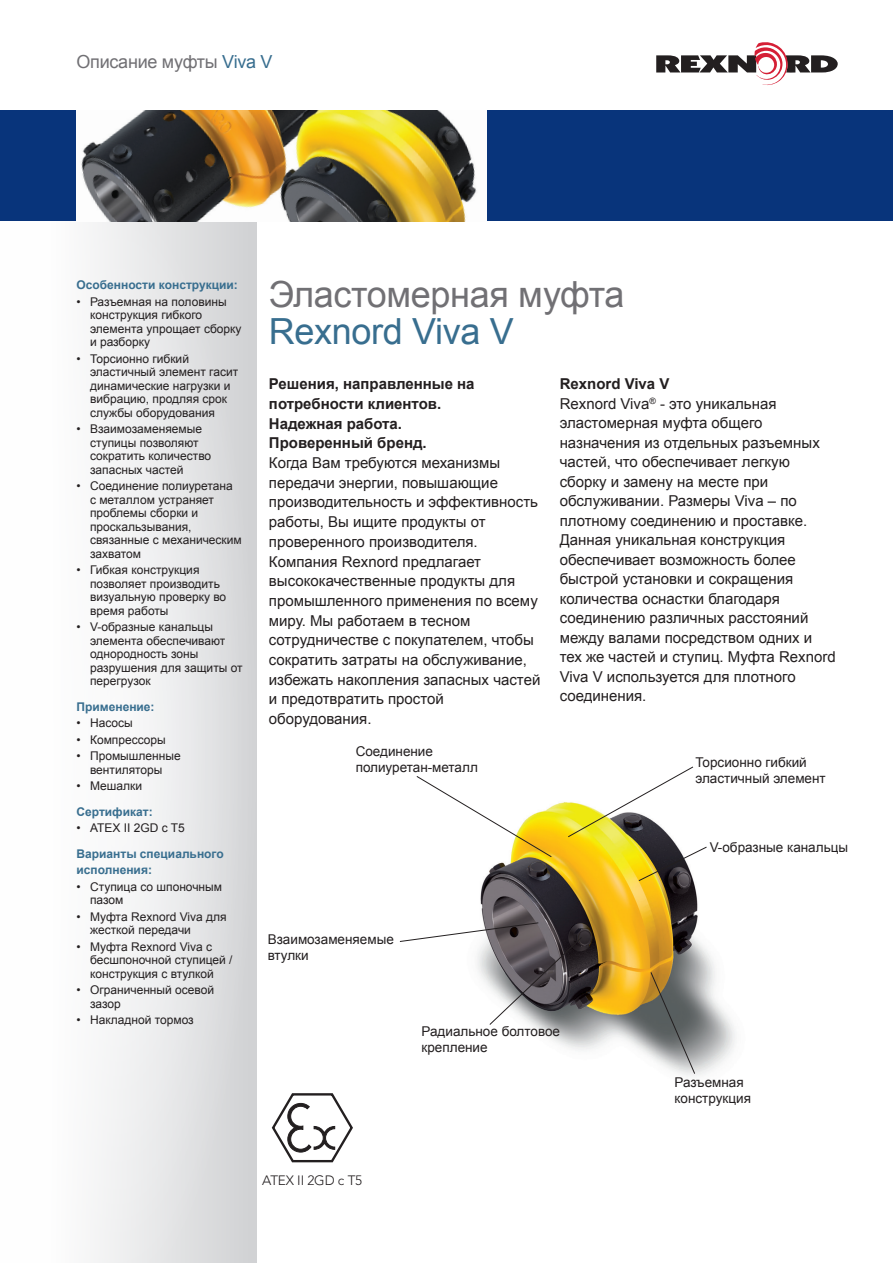
<style>
.page{position:relative;width:893px;height:1263px;background:#fff}
.page>*{position:absolute;margin:0;border:0;box-sizing:border-box;transform-origin:0 0}
.t1{font:36px "Arial";letter-spacing:-.01em;color:#717074}
.t2{font:36px "Arial";letter-spacing:-.01em;color:#386e8f}
.t3{font:18px "Arial";letter-spacing:-.015em;color:#717074}
.t4{font:15px/19.5px "Arial";color:#231f20}
.t5{font:700 15px/19.6px "Arial";color:#231f20}
.t6{font:13.5px/16.2px "Arial";color:#231f20}
.t7{font:300 13.5px "Avenir LT Std";letter-spacing:-.01em;color:#231f20}
.t8{font:12px/13.5px "Arial";color:#231f20}
.t9{font:700 12px/16.5px "Arial";color:#386e8f}
.s1{color:#386e8f}
.s2{font-weight:700}
</style>
<div class="page">
<svg style="left:656px;top:42px;width:182px;height:44px"></svg>
<div style="left:0;top:221px;width:257px;height:1042px;background:linear-gradient(to right,#fff,#d7d8da)"></div>
<div style="left:0;top:111px;width:893px;height:110px;background:#08347b"></div>
<img style="left:77px;top:111px;width:409px;height:110px">
<img style="left:480px;top:802px;width:255px;height:274px">
<svg style="left:271px;top:1093px;width:82px;height:70px"></svg>
<svg style="left:416px;top:776px;width:136px;height:82px"></svg>
<svg style="left:567px;top:766px;width:127px;height:72px"></svg>
<svg style="left:650px;top:971px;width:46px;height:104px;background:#88867f"></svg>
<svg style="left:399px;top:922px;width:184px;height:103px"></svg>
<svg style="left:638px;top:846px;width:69px;height:36px"></svg>
<p class="t3" style="left:77px;top:50px;width:198px">Описание муфты <span class="s1">Viva V</span></p>
<p class="t9" style="left:77px;top:277px;width:163px">Особенности конструкции:</p>
<p class="t8" style="left:90px;top:295px;width:153px;text-indent:-14px">• Разъемная на половины конструкция гибкого элемента упрощает сборку и разборку</p>
<p class="t8" style="left:90px;top:352px;width:150px;text-indent:-14px">• Торсионно гибкий эластичный элемент гасит динамические нагрузки и вибрацию, продляя срок службы оборудования</p>
<p class="t8" style="left:90px;top:422px;width:123px;text-indent:-14px">• Взаимозаменяемые ступицы позволяют сократить количество запасных частей</p>
<p class="t8" style="left:90px;top:479px;width:153px;text-indent:-14px">• Соединение полиуретана с металлом устраняет проблемы сборки и проскальзывания, связанные с механическим захватом</p>
<p class="t8" style="left:90px;top:563px;width:138px;text-indent:-14px">• Гибкая конструкция позволяет производить визуальную проверку во время работы</p>
<p class="t8" style="left:90px;top:620px;width:154px;text-indent:-14px">• V-образные канальцы элемента обеспечивают однородность зоны разрушения для защиты от перегрузок</p>
<p class="t9" style="left:77px;top:699px;width:80px">Применение:</p>
<p class="t8" style="left:77px;top:716px;width:58px">• Насосы</p>
<p class="t8" style="left:77px;top:733px;width:91px">• Компрессоры</p>
<p class="t8" style="left:77px;top:749px;width:106px;text-align:center">• Промышленные вентиляторы</p>
<p class="t8" style="left:77px;top:779px;width:67px">• Мешалки</p>
<p class="t9" style="left:77px;top:804px;width:78px">Сертификат:</p>
<p class="t8" style="left:77px;top:821px;width:110px">• ATEX II 2GD c T5</p>
<p class="t9" style="left:77px;top:846px;width:149px">Варианты специального исполнения:</p>
<p class="t8" style="left:90px;top:880px;width:134px;text-indent:-14px">• Ступица со шпоночным пазом</p>
<p class="t8" style="left:90px;top:910px;width:138px;text-indent:-14px">• Муфта Rexnord Viva для жесткой передачи</p>
<p class="t8" style="left:90px;top:940px;width:144px;text-indent:-14px">• Муфта Rexnord Viva с бесшпоночной ступицей / конструкция с втулкой</p>
<p class="t8" style="left:90px;top:983px;width:126px;text-indent:-14px">• Ограниченный осевой зазор</p>
<p class="t8" style="left:77px;top:1013px;width:119px">• Накладной тормоз</p>
<h1 class="t1" style="left:269px;top:271px;width:357px">Эластомерная муфта</h1>
<h1 class="t2" style="left:269px;top:308px;width:246px">Rexnord Viva V</h1>
<p class="t5" style="left:269px;top:375px;width:207px">Решения, направленные на потребности клиентов.<br>Надежная работа.<br>Проверенный бренд.</p>
<p class="t4" style="left:269px;top:453px;width:273px">Когда Вам требуются механизмы передачи энергии, повышающие производительность и эффективность работы, Вы ищите продукты от проверенного производителя.<br>Компания Rexnord предлагает высококачественные продукты для промышленного применения по всему миру. Мы работаем в тесном сотрудничестве с покупателем, чтобы сократить затраты на обслуживание, избежать накопления запасных частей и предотвратить простой оборудования.</p>
<p class="t6" style="left:356px;top:743px;width:124px">Соединение полиуретан-металл</p>
<p class="t4" style="left:560px;top:374px;width:278px"><span class="s2">Rexnord Viva V<br></span>Rexnord Viva<sup>®</sup> - это уникальная эластомерная муфта общего назначения из отдельных разъемных частей, что обеспечивает легкую сборку и замену на месте при обслуживании. Размеры Viva – по плотному соединению и проставке.<br>Данная уникальная конструкция обеспечивает возможность более быстрой установки и сокращения количества оснастки благодаря соединению различных расстояний между валами посредством одних и тех же частей и ступиц. Муфта Rexnord<br>Viva V используется для плотного соединения.</p>
<p class="t6" style="left:695px;top:754px;width:132px">Торсионно гибкий эластичный элемент</p>
<p class="t6" style="left:710px;top:839px;width:140px">V-образные канальцы</p>
<p class="t6" style="left:268px;top:931px;width:128px">Взаимозаменяемые втулки</p>
<p class="t6" style="left:422px;top:1023px;width:140px">Радиальное болтовое крепление</p>
<p class="t6" style="left:674px;top:1074px;width:78px">Разъемная конструкция</p>
<p class="t7" style="left:262px;top:1172px;width:102px">ATEX II 2GD c T5</p>
</div>
